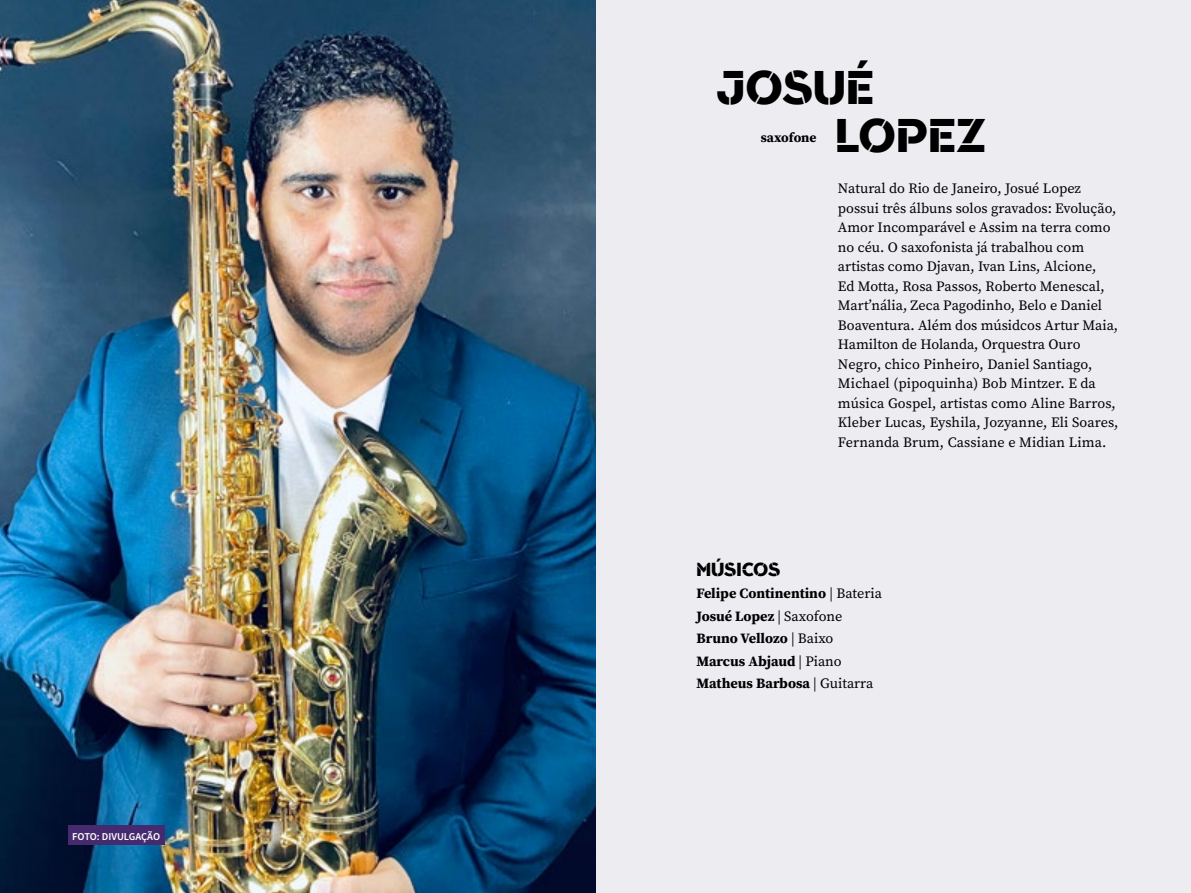
<style>
.page{position:relative;width:1191px;height:893px;background:#fff}
.page>*{position:absolute;margin:0;border:0;box-sizing:border-box;transform-origin:0 0}
.t1{font:45px/48px "Remo Stencil";color:#000}
.t2{font:18px "Remo Stencil";letter-spacing:-.005em;color:#000}
.t3{font:14.25px/19.5px "Source Serif Pro";color:#000}
.t4{font:700 14.25px/22.5px "Source Serif Pro";color:#000}
.t5{font:700 13.5px "Source Serif Pro";color:#000}
.t6{font:600 10.5px "Source Sans Pro";letter-spacing:-.01em;color:#fffef7}
.s1{font-weight:400}
</style>
<div class="page">
<div style="left:595px;top:0;width:596px;height:893px;background:#ececf1"></div>
<img style="left:0;top:0;width:595px;height:893px">
<div style="left:68px;top:825px;width:96px;height:19px;background:#462a70"></div>
<p class="t6" style="left:72px;top:829px;width:89px">FOTO: DIVULGAÇÃO</p>
<h1 class="t1" style="left:835px;top:63px;width:152px;text-indent:-119px">JOSUÉ<br>LOPEZ</h1>
<p class="t5" style="left:761px;top:128px;width:57px">saxofone</p>
<p class="t3" style="left:838px;top:179px;width:282px">Natural do Rio de Janeiro, Josué Lopez possui três álbuns solos gravados: Evolução, Amor Incomparável e Assim na terra como no céu. O saxofonista já trabalhou com artistas como Djavan, Ivan Lins, Alcione,<br>Ed Motta, Rosa Passos, Roberto Menescal, Mart’nália, Zeca Pagodinho, Belo e Daniel Boaventura. Além dos músidcos Artur Maia, Hamilton de Holanda, Orquestra Ouro Negro, chico Pinheiro, Daniel Santiago, Michael (pipoquinha) Bob Mintzer. E da música Gospel, artistas como Aline Barros, Kleber Lucas, Eyshila, Jozyanne, Eli Soares, Fernanda Brum, Cassiane e Midian Lima.</p>
<p class="t2" style="left:696px;top:558px;width:85px">MÚSICOS</p>
<p class="t4" style="left:696px;top:582px;width:187px">Felipe Continentino <span class="s1">| Bateria<br></span>Josué Lopez <span class="s1">| Saxofone<br></span>Bruno Vellozo <span class="s1">| Baixo<br></span>Marcus Abjaud <span class="s1">| Piano<br></span>Matheus Barbosa <span class="s1">| Guitarra</span></p>
</div>
